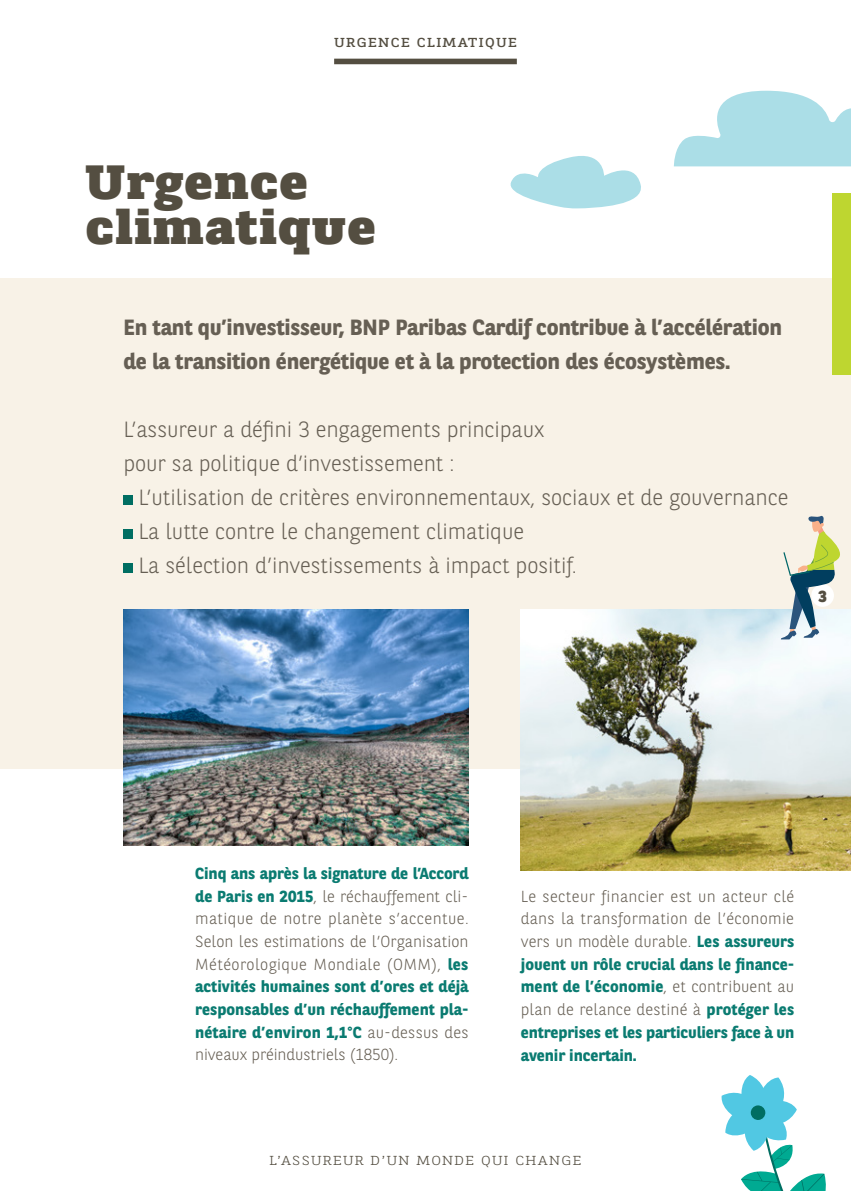
<style>
.page{position:relative;width:851px;height:1191px;background:#fff}
.page>*{position:absolute;margin:0;border:0;box-sizing:border-box;transform-origin:0 0}
.t1{font:800 48px/45.4px "BNPP Slab Serif Expanded";letter-spacing:.015em;color:#544e41}
.t2{font:300 22px/34px "BNPP Sans";letter-spacing:-.005em;color:#665f54}
.t3{font:700 22px/34px "BNPP Sans";letter-spacing:-.01em;color:#665f54}
.t4{font:300 16px/22.6px "BNPP Sans";letter-spacing:-.005em;color:#665f54;text-align:justify}
.t5{font:700 16px/22.6px "BNPP Sans";letter-spacing:-.005em;color:#0a7b71;text-align:justify}
.t6{font:800 16px "BNPP Sans";color:#544e41}
.t7{font:300 13px "BNPP Slab Serif Expanded";letter-spacing:.1em;color:#544e41}
.t8{font:13px "BNPP Slab Serif Expanded";letter-spacing:.1em;color:#544e41}
.s1{font-weight:700;color:#0a7b71}
.s2{font-weight:300;color:#665f54}
</style>
<div class="page">
<div style="left:0;top:278px;width:850px;height:490px;background:#f8f2e7"></div>
<div style="left:123px;top:495px;width:10px;height:10px;background:#006e62"></div>
<div style="left:123px;top:529px;width:10px;height:10px;background:#006e62"></div>
<div style="left:123px;top:563px;width:10px;height:10px;background:#006e62"></div>
<img style="left:123px;top:609px;width:345px;height:236px">
<img style="left:520px;top:609px;width:330px;height:261px">
<svg style="left:674px;top:91px;width:176px;height:75px"></svg>
<svg style="left:510px;top:156px;width:131px;height:52px"></svg>
<svg style="left:721px;top:1075px;width:105px;height:116px"></svg>
<div style="left:750px;top:1105px;width:15px;height:15px;background:#006e62;border-radius:50%"></div>
<div style="left:832px;top:193px;width:18px;height:182px;background:#bed630"></div>
<svg style="left:780px;top:515px;width:66px;height:124px"></svg>
<div style="left:334px;top:59px;width:182px;height:5px;background:#544e41"></div>
<p class="t8" style="left:334px;top:34px;width:184px">URGENCE CLIMATIQUE</p>
<h1 class="t1" style="left:85px;top:157px;width:292px">Urgence climatique</h1>
<h2 class="t3" style="left:123px;top:309px;width:660px">En tant qu’investisseur, BNP Paribas Cardif contribue à l’accélération de la transition énergétique et à la protection des écosystèmes.</h2>
<h2 class="t2" style="left:123px;top:411px;width:422px">L’assureur a défini 3 engagements principaux pour sa politique d’investissement :</h2>
<h2 class="t2" style="left:138px;top:479px;width:651px">L’utilisation de critères environnementaux, sociaux et de gouvernance<br>La lutte contre le changement climatique<br>La sélection d’investissements à impact positif.</h2>
<p class="t6" style="left:818px;top:585px;width:10px">3</p>
<p class="t4" style="left:195px;top:861px;width:275px"><span class="s1">Cinq ans après la signature de l’Accord de Paris en 2015</span>, le réchauffement cli&shy;matique de notre planète s’accentue.<br>Selon les estimations de l’Organisation Météorologique Mondiale (OMM), <span class="s1">les activités humaines sont d’ores et déjà responsables d’un réchauffement pla&shy;nétaire d’environ 1,1°C</span> au-dessus des niveaux préindustriels (1850).</p>
<p class="t5" style="left:520px;top:884px;width:275px"><span class="s2">Le secteur financier est un acteur clé dans la transformation de l’économie vers un modèle durable.</span> Les assureurs jouent un rôle crucial dans le finance&shy;ment de l’économie<span class="s2">, et contribuent au plan de relance destiné à</span> protéger les entreprises et les particuliers face à un avenir incertain.</p>
<p class="t7" style="left:269px;top:1151px;width:313px">L’ASSUREUR D’UN MONDE QUI CHANGE</p>
</div>
